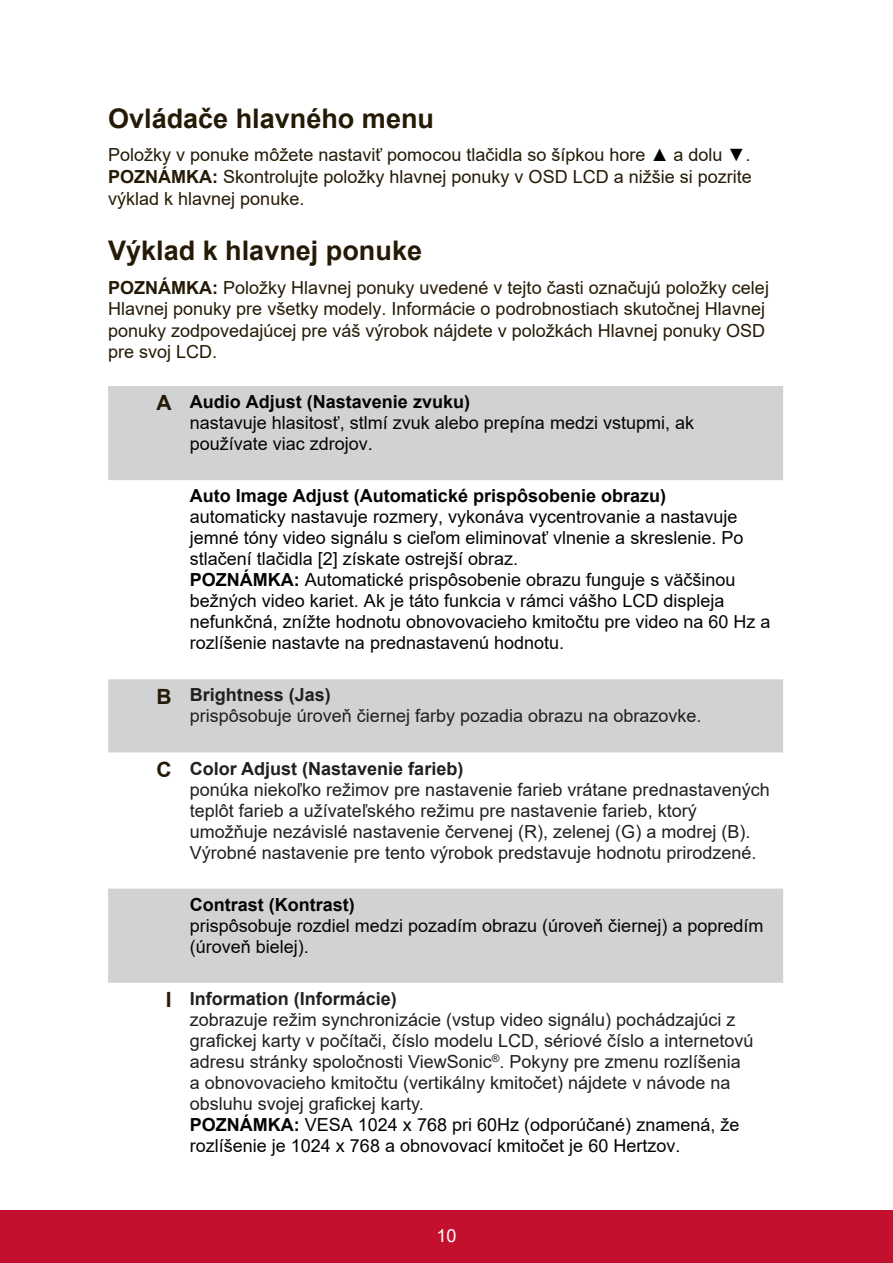
<style>
.page{position:relative;width:893px;height:1263px;background:#fff}
.page>*{position:absolute;margin:0;border:0;box-sizing:border-box;transform-origin:0 0}
.t1{font:700 27px "Arial";color:#251a05}
.t2{font:18px/21px "Arial";color:#231f20}
.t3{font:18px/21px "Arial";color:#040503}
.t4{font:18px/21.6px "Arial";color:#251a05;text-align:justify}
.t5{font:700 18px "Arial";color:#040503}
.t6{font:18px "Arial";color:#fff}
.s1{color:#040503}
.s2{font-weight:700}
.s3{font-weight:700;font-size:21px;color:#251a05}
.s4{font-weight:700;color:#040503}
</style>
<div class="page">
<div style="left:0;top:1210px;width:892px;height:53px;background:#c3102f"></div>
<svg style="left:108px;top:386px;width:674px;height:596px"></svg>
<h1 class="t1" style="left:108px;top:99px;width:327px">Ovládače hlavného menu</h1>
<p class="t4" style="left:108px;top:144px;width:645px">Položky v ponuke môžete nastaviť pomocou tlačidla so šípkou hore <span class="s1">▲</span> a dolu <span class="s1">▼</span>.<br><span class="s2">POZNÁMKA:</span> Skontrolujte položky hlavnej ponuky v OSD LCD a nižšie si pozrite výklad k hlavnej ponuke.</p>
<h1 class="t1" style="left:108px;top:231px;width:315px">Výklad k hlavnej ponuke</h1>
<p class="t4" style="left:108px;top:276px;width:662px;text-align:left"><span class="s2">POZNÁMKA:</span> Položky Hlavnej ponuky uvedené v tejto časti označujú položky celej Hlavnej ponuky pre všetky modely. Informácie o podrobnostiach skutočnej Hlavnej ponuky zodpovedajúcej pre váš výrobok nájdete v položkách Hlavnej ponuky OSD pre svoj LCD.</p>
<p class="t3" style="left:190px;top:391px;width:505px;text-indent:-33px"><span class="s3">A</span> <span class="s2">Audio Adjust (Nastavenie zvuku)<br></span>nastavuje hlasitosť, stlmí zvuk alebo prepína medzi vstupmi, ak používate viac zdrojov.</p>
<p class="t5" style="left:190px;top:483px;width:478px">Auto Image Adjust (Automatické prispôsobenie obrazu)</p>
<p class="t3" style="left:190px;top:506px;width:582px">automaticky nastavuje rozmery, vykonáva vycentrovanie a nastavuje jemné tóny video signálu s cieľom eliminovať vlnenie a skreslenie. Po stlačení tlačidla [2] získate ostrejší obraz.<br><span class="s2">POZNÁMKA:</span> Automatické prispôsobenie obrazu funguje s väčšinou bežných video kariet. Ak je táto funkcia v rámci vášho LCD displeja nefunkčná, znížte hodnotu obnovovacieho kmitočtu pre video na 60 Hz a rozlíšenie nastavte na prednastavenú hodnotu.</p>
<p class="t2" style="left:190px;top:684px;width:513px;text-indent:-33px"><span class="s3">B</span> <span class="s2">Brightness (Jas)<br></span>prispôsobuje úroveň čiernej farby pozadia obrazu na obrazovke.</p>
<p class="t2" style="left:190px;top:757px;width:581px;text-indent:-33px"><span class="s3">C</span> <span class="s2">Color Adjust (Nastavenie farieb)<br></span>ponúka niekoľko režimov pre nastavenie farieb vrátane prednastavených teplôt farieb a užívateľského režimu pre nastavenie farieb, ktorý umožňuje nezávislé nastavenie červenej (R), zelenej (G) a modrej (B).<br>Výrobné nastavenie pre tento výrobok predstavuje hodnotu prirodzené.</p>
<p class="t5" style="left:190px;top:891px;width:166px">Contrast (Kontrast)</p>
<p class="t3" style="left:190px;top:914px;width:575px">prispôsobuje rozdiel medzi pozadím obrazu (úroveň čiernej) a popredím (úroveň bielej).</p>
<p class="t2" style="left:190px;top:988px;width:565px;text-indent:-24px"><span class="s3">I</span> <span class="s2">Information (Informácie)<br></span>zobrazuje režim synchronizácie (vstup video signálu) pochádzajúci z grafickej karty v počítači, číslo modelu LCD, sériové číslo a internetovú adresu stránky spoločnosti ViewSonic<sup>®</sup>. Pokyny pre zmenu rozlíšenia a obnovovacieho kmitočtu (vertikálny kmitočet) nájdete v návode na obsluhu svojej grafickej karty.<br><span class="s4">POZNÁMKA:</span> <span class="s1">VESA 1024 x 768 pri 60Hz (odporúčané) znamená, že rozlíšenie je 1024 x 768 a obnovovací kmitočet je 60 Hertzov.</span></p>
<p class="t6" style="left:436px;top:1223px;width:22px">10</p>
</div>
